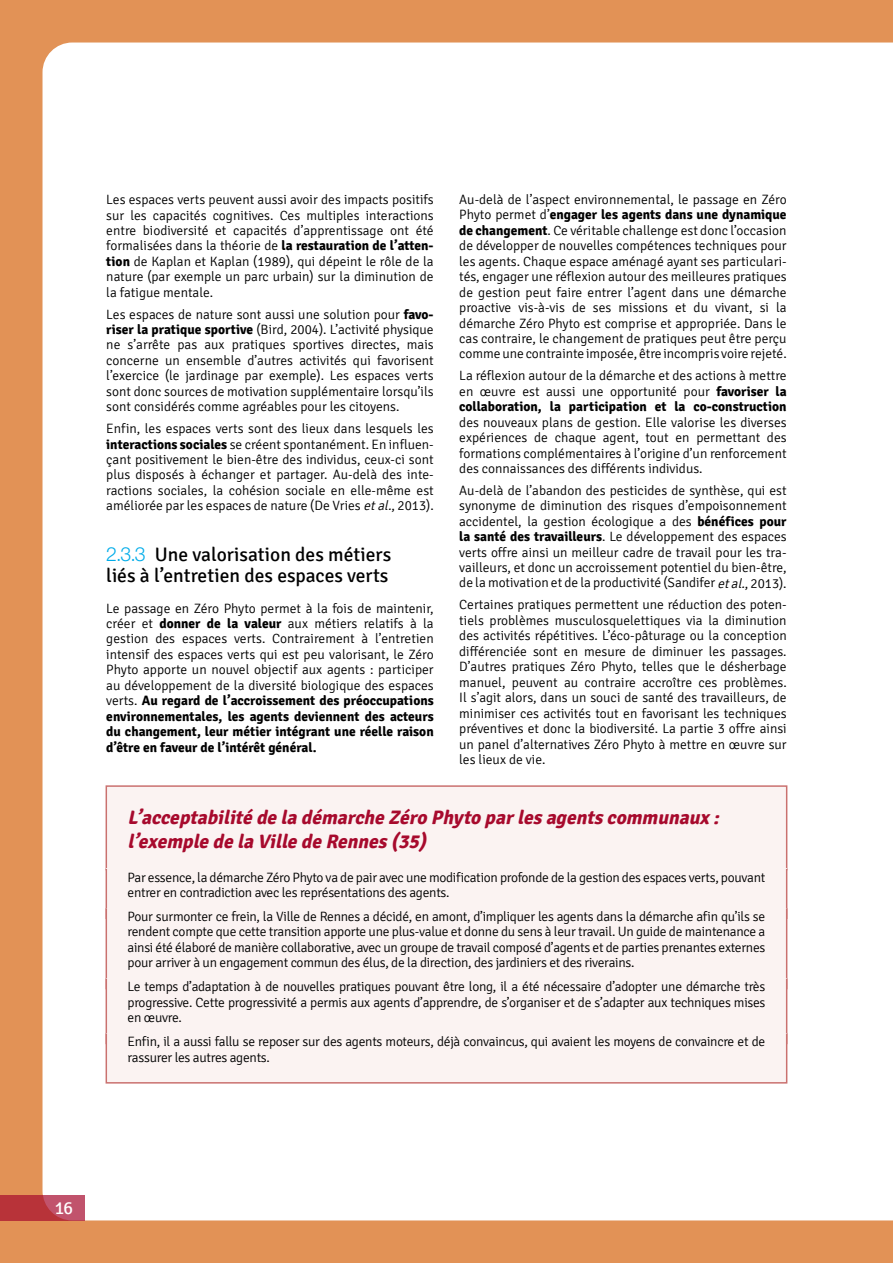
<style>
.page{position:relative;width:893px;height:1263px;background:#e29256}
.page>*{position:absolute;margin:0;border:0;box-sizing:border-box;transform-origin:0 0}
.t1{font:italic 700 19.5px/23.4px "Signika";color:#a70a2d}
.t2{font:19.5px/21px "Signika";color:#000}
.t3{font:18px "Signika";color:#fff}
.t4{font:300 13.5px/15.5px "Signika";letter-spacing:-.01em;color:#000;text-align:justify}
.s1{font-weight:700}
.s2{font-style:italic}
.s3{font-family:"Helvetica Neue LT Std";font-weight:300;color:#00ace9}
</style>
<div class="page">
<div style="left:43px;top:43px;width:850px;height:1177px;background:#fff"></div>
<div style="left:106px;top:786px;width:681px;height:86px;background:#fbf3f2"></div>
<div style="left:106px;top:785px;width:681px;height:86px;border:2px solid #ca716f"></div>
<div style="left:106px;top:869px;width:681px;height:49px;background:#fbf3f2"></div>
<div style="left:106px;top:908px;width:681px;height:80px;background:#fbf3f2"></div>
<div style="left:106px;top:978px;width:681px;height:65px;background:#fbf3f2"></div>
<div style="left:106px;top:1033px;width:681px;height:49px;background:#fbf3f2"></div>
<div style="left:106px;top:1033px;width:681px;height:50px;border:2px solid #ca716f"></div>
<svg style="left:0;top:1195px;width:85px;height:25px;background:#bb404e"></svg>
<p class="t4" style="left:106px;top:192px;width:329px">Les espaces verts peuvent aussi avoir des impacts positifs sur les capacités cognitives. Ces multiples interactions entre biodiversité et capacités d’apprentissage ont été formalisées dans la théorie de <span class="s1">la restauration de l’atten&shy;tion</span> de Kaplan et Kaplan (1989), qui dépeint le rôle de la nature (par exemple un parc urbain) sur la diminution de la fatigue mentale.</p>
<p class="t4" style="left:106px;top:307px;width:329px">Les espaces de nature sont aussi une solution pour <span class="s1">favo&shy;riser la pratique sportive</span> (Bird, 2004). L’activité physique ne s’arrête pas aux pratiques sportives directes, mais concerne un ensemble d’autres activités qui favorisent l’exercice (le jardinage par exemple). Les espaces verts sont donc sources de motivation supplémentaire lorsqu’ils sont considérés comme agréables pour les citoyens.</p>
<p class="t4" style="left:106px;top:421px;width:329px">Enfin, les espaces verts sont des lieux dans lesquels les <span class="s1">interactions sociales</span> se créent spontanément. En influen&shy;çant positivement le bien-être des individus, ceux-ci sont plus disposés à échanger et partager. Au-delà des inte&shy;ractions sociales, la cohésion sociale en elle-même est améliorée par les espaces de nature (De Vries <span class="s2">etal.</span>, 2013).</p>
<h1 class="t2" style="left:106px;top:544px;width:287px"><span class="s3">2.3.3</span> Une valorisation des métiers liés à l’entretien des espaces verts</h1>
<p class="t4" style="left:106px;top:600px;width:329px">Le passage en Zéro Phyto permet à la fois de maintenir, créer et <span class="s1">donner de la valeur</span> aux métiers relatifs à la gestion des espaces verts. Contrairement à l’entretien intensif des espaces verts qui est peu valorisant, le Zéro Phyto apporte un nouvel objectif aux agents : participer au développement de la diversité biologique des espaces verts. <span class="s1">Au regard de l’accroissement des préoccupations environnementales, les agents deviennent des acteurs du changement, leur métier intégrant une réelle raison d’être en faveur de l’intérêt général.</span></p>
<p class="t4" style="left:459px;top:192px;width:329px">Au-delà de l’aspect environnemental, le passage en Zéro Phyto permet d’<span class="s1">engager les agents dans une dynamique de changement</span>. Ce véritable challenge est donc l’occasion de développer de nouvelles compétences techniques pour les agents. Chaque espace aménagé ayant ses particulari&shy;tés, engager une réflexion autour des meilleures pratiques de gestion peut faire entrer l’agent dans une démarche proactive vis-à-vis de ses missions et du vivant, si la démarche Zéro Phyto est comprise et appropriée. Dans le cas contraire, le changement de pratiques peut être perçu comme une contrainte imposée, être incompris voire rejeté.</p>
<p class="t4" style="left:459px;top:368px;width:329px">La réflexion autour de la démarche et des actions à mettre en œuvre est aussi une opportunité pour <span class="s1">favoriser la collaboration, la participation et la co-construction</span></p>
<p class="t4" style="left:459px;top:415px;width:329px">des nouveaux plans de gestion. Elle valorise les diverses expériences de chaque agent, tout en permettant des formations complémentaires à l’origine d’un renforcement des connaissances des différents individus.</p>
<p class="t4" style="left:459px;top:483px;width:329px">Au-delà de l’abandon des pesticides de synthèse, qui est synonyme de diminution des risques d’empoisonnement accidentel, la gestion écologique a des <span class="s1">bénéfices pour la santé des travailleurs</span>. Le développement des espaces verts offre ainsi un meilleur cadre de travail pour les tra&shy;vailleurs, et donc un accroissement potentiel du bien-être, de la motivation et de la productivité (Sandifer <span class="s2">etal.</span>, 2013).</p>
<p class="t4" style="left:459px;top:597px;width:329px">Certaines pratiques permettent une réduction des poten&shy;tiels problèmes musculosquelettiques via la diminution des activités répétitives. L’éco-pâturage ou la conception différenciée sont en mesure de diminuer les passages.<br>D’autres pratiques Zéro Phyto, telles que le désherbage manuel, peuvent au contraire accroître ces problèmes.<br>Il s’agit alors, dans un souci de santé des travailleurs, de minimiser ces activités tout en favorisant les techniques préventives et donc la biodiversité. La partie 3 offre ainsi un panel d’alternatives Zéro Phyto à mettre en œuvre sur les lieux de vie.</p>
<h1 class="t1" style="left:128px;top:806px;width:598px">L’acceptabilité de la démarche Zéro Phyto parlesagentscommunaux : l’exemple de la Ville de Rennes(35)</h1>
<p class="t4" style="left:128px;top:869px;width:639px">Par essence, la démarche Zéro Phyto va de pair avec une modification profonde de la gestion des espaces verts, pouvant entrer en contradiction avec les représentations des agents.</p>
<p class="t4" style="left:128px;top:909px;width:639px">Pour surmonter ce frein, la Ville de Rennes a décidé, en amont, d’impliquer les agents dans la démarche afin qu’ils se rendent compte que cette transition apporte une plus-value et donne du sens à leur travail. Un guide de maintenance a ainsi été élaboré de manière collaborative, avec un groupe de travail composé d’agents et de parties prenantes externes pour arriver à un engagement commun des élus, de la direction, des jardiniers et des riverains.</p>
<p class="t4" style="left:128px;top:979px;width:639px">Le temps d’adaptation à de nouvelles pratiques pouvant être long, il a été nécessaire d’adopter une démarche très progressive. Cette progressivité a permis aux agents d’apprendre, de s’organiser et de s’adapter aux techniques mises en œuvre.</p>
<p class="t4" style="left:128px;top:1034px;width:639px">Enfin, il a aussi fallu se reposer sur des agents moteurs, déjà convaincus, qui avaient les moyens de convaincre et de rassurer les autres agents.</p>
<h2 class="t3" style="left:55px;top:1198px;width:20px">16</h2>
</div>
